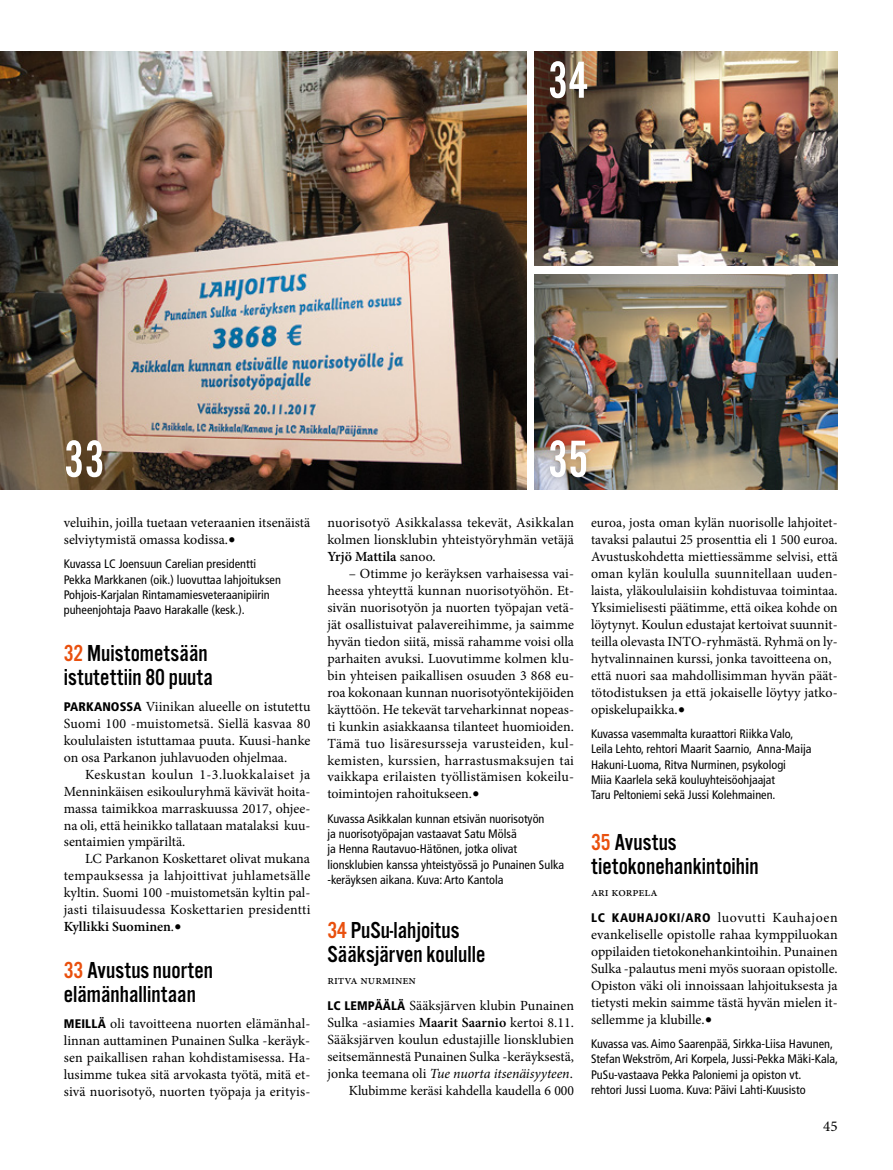
<style>
.page{position:relative;width:893px;height:1170px;background:#fff}
.page>*{position:absolute;margin:0;border:0;box-sizing:border-box;transform-origin:0 0}
.t1{font:54px "Alternate Got No 2 D";color:#fff}
.t2{font:24px/24px "Alternate Got No 3 D";color:#000}
.t3{font:15px "Minion Pro";color:#000}
.t4{font:13.95px/17px "Minion Pro";color:#000;text-align:justify}
.t5{font:12.75px "Minion Pro";color:#000}
.t6{font:condensed 12.3px/15.3px "Frutiger";color:#000}
.s1{font-size:19.5px}
.s2{color:#e9500e}
.s3{font-family:"Frutiger";font-weight:900;font-stretch:condensed;font-size:12.45px}
.s4{font-weight:600}
.s5{font-style:italic}
</style>
<div class="page">
<img style="left:535px;top:51px;width:303px;height:214px">
<img style="left:535px;top:274px;width:303px;height:215px">
<img style="left:0;top:51px;width:526px;height:438px">
<div style="left:542px;top:432px;width:52px;height:52px;background:#000;opacity:.3"></div>
<h1 class="t1" style="left:548px;top:51px;width:43px">34</h1>
<h1 class="t1" style="left:64px;top:430px;width:43px">33</h1>
<p class="t4" style="left:64px;top:514px;width:248px">veluihin, joilla tuetaan veteraanien itsenäistä selviytymistä omassa kodissa.<span class="s1">•</span></p>
<p class="t6" style="left:64px;top:556px;width:219px">Kuvassa LC Joensuun Carelian presidentti Pekka Markkanen (oik.) luovuttaa lahjoituksen Pohjois-Karjalan Rintamamiesveteraanipiirin puheenjohtaja Paavo Harakalle (kesk.).</p>
<h2 class="t2" style="left:64px;top:641px;width:151px"><span class="s2">32</span> Muistometsään istutettiin 80 puuta</h2>
<p class="t4" style="left:64px;top:697px;width:248px"><span class="s3">PARKANOSSA</span> Viinikan alueelle on istutettu Suomi 100 -muistometsä. Siellä kasvaa 80 koululaisten istuttamaa puuta. Kuusi-hanke on osa Parkanon juhlavuoden ohjelmaa.</p>
<p class="t4" style="left:64px;top:765px;width:248px;text-indent:21px">Keskustan koulun 1-3.luokkalaiset ja Menninkäisen esikouluryhmä kävivät hoita&shy;massa taimikkoa marraskuussa 2017, ohjee&shy;na oli, että heinikko tallataan matalaksi kuu&shy;sentaimien ympäriltä.</p>
<p class="t4" style="left:64px;top:850px;width:248px;text-indent:21px">LC Parkanon Koskettaret olivat mukana tempauksessa ja lahjoittivat juhlametsälle kyltin. Suomi 100 -muistometsän kyltin pal&shy;jasti tilaisuudessa Koskettarien presidentti <span class="s4">Kyllikki Suominen</span>.<span class="s1">•</span></p>
<h2 class="t2" style="left:64px;top:958px;width:151px"><span class="s2">33</span> Avustus nuorten elämänhallintaan</h2>
<p class="t4" style="left:64px;top:1014px;width:248px"><span class="s3">MEILLÄ</span> oli tavoitteena nuorten elämänhal&shy;linnan auttaminen Punainen Sulka -keräyk&shy;sen paikallisen rahan kohdistamisessa. Ha&shy;lusimme tukea sitä arvokasta työtä, mitä et&shy;sivä nuorisotyö, nuorten työpaja ja erityis-</p>
<h1 class="t1" style="left:548px;top:430px;width:43px">35</h1>
<p class="t4" style="left:327px;top:514px;width:248px">nuorisotyö Asikkalassa tekevät, Asikkalan kolmen lionsklubin yhteistyöryhmän vetäjä <span class="s4">Yrjö Mattila</span> sanoo.</p>
<p class="t4" style="left:327px;top:565px;width:248px;text-indent:21px">– Otimme jo keräyksen varhaisessa vai&shy;heessa yhteyttä kunnan nuorisotyöhön. Et&shy;sivän nuorisotyön ja nuorten työpajan vetä&shy;jät osallistuivat palavereihimme, ja saimme hyvän tiedon siitä, missä rahamme voisi olla parhaiten avuksi. Luovutimme kolmen klu&shy;bin yhteisen paikallisen osuuden 3 868 eu&shy;roa kokonaan kunnan nuorisotyöntekijöiden käyttöön. He tekevät tarveharkinnat nopeas&shy;ti kunkin asiakkaansa tilanteet huomioiden.<br>Tämä tuo lisäresursseja varusteiden, kul&shy;kemisten, kurssien, harrastusmaksujen tai vaikkapa erilaisten työllistämisen kokeilu&shy;toimintojen rahoitukseen.<span class="s1">•</span></p>
<p class="t6" style="left:327px;top:810px;width:238px">Kuvassa Asikkalan kunnan etsivän nuorisotyön<br>ja nuorisotyöpajan vastaavat Satu Mölsä<br>ja Henna Rautavuo-Hätönen, jotka olivat lionsklubien kanssa yhteistyössä jo Punainen Sulka -keräyksen aikana. Kuva: Arto Kantola</p>
<h2 class="t2" style="left:327px;top:918px;width:160px"><span class="s2">34</span> PuSu-lahjoitus<br>Sääksjärven koululle</h2>
<p class="t5" style="left:327px;top:971px;width:90px">ritva nurminen</p>
<p class="t4" style="left:327px;top:996px;width:248px;text-align:right"><span class="s3">LC LEMPÄÄLÄ</span> Sääksjärven klubin Punainen Sulka -asiamies <span class="s4">Maarit Saarnio</span> kertoi 8.11.<br>Sääksjärven koulun edustajille lionsklubien seitsemännestä Punainen Sulka -keräyksestä, jonka teemana oli <span class="s5">Tue nuorta itsenäisyyteen</span>.<br>Klubimme keräsi kahdella kaudella 6 000</p>
<p class="t4" style="left:591px;top:514px;width:248px;text-align:left">euroa, josta oman kylän nuorisolle lahjoitet&shy;tavaksi palautui 25 prosenttia eli 1 500 euroa.<br>Avustuskohdetta miettiessämme selvisi, että oman kylän koululla suunnitellaan uuden&shy;laista, yläkoululaisiin kohdistuvaa toimintaa.<br>Yksimielisesti päätimme, että oikea kohde on löytynyt. Koulun edustajat kertoivat suunnit&shy;teilla olevasta INTO-ryhmästä. Ryhmä on ly&shy;hytvalinnainen kurssi, jonka tavoitteena on, että nuori saa mahdollisimman hyvän päät&shy;tötodistuksen ja että jokaiselle löytyy jatko&shy;opiskelupaikka.<span class="s1">•</span></p>
<p class="t6" style="left:591px;top:726px;width:222px">Kuvassa vasemmalta kuraattori Riikka Valo, Leila Lehto, rehtori Maarit Saarnio, Anna-Maija Hakuni-Luoma, Ritva Nurminen, psykologi<br>Miia Kaarlela sekä kouluyhteisöohjaajat<br>Taru Peltoniemi sekä Jussi Kolehmainen.</p>
<h2 class="t2" style="left:591px;top:830px;width:169px"><span class="s2">35</span> Avustus tietokonehankintoihin</h2>
<p class="t5" style="left:591px;top:883px;width:68px">ari korpela</p>
<p class="t4" style="left:591px;top:909px;width:248px"><span class="s3">LC KAUHAJOKI/ARO</span> luovutti Kauhajoen evankeliselle opistolle rahaa kymppiluokan oppilaiden tietokonehankintoihin. Punainen Sulka -palautus meni myös suoraan opistolle.<br>Opiston väki oli innoissaan lahjoituksesta ja tietysti mekin saimme tästä hyvän mielen it&shy;sellemme ja klubille.<span class="s1">•</span></p>
<p class="t6" style="left:591px;top:1036px;width:249px">Kuvassa vas. Aimo Saarenpää, Sirkka-Liisa Havunen, Stefan Wekström, Ari Korpela, Jussi-Pekka Mäki-Kala, PuSu-vastaava Pekka Paloniemi ja opiston vt.<br>rehtori Jussi Luoma. Kuva: Päivi Lahti-Kuusisto</p>
<p class="t3" style="left:823px;top:1115px;width:16px">45</p>
</div>
